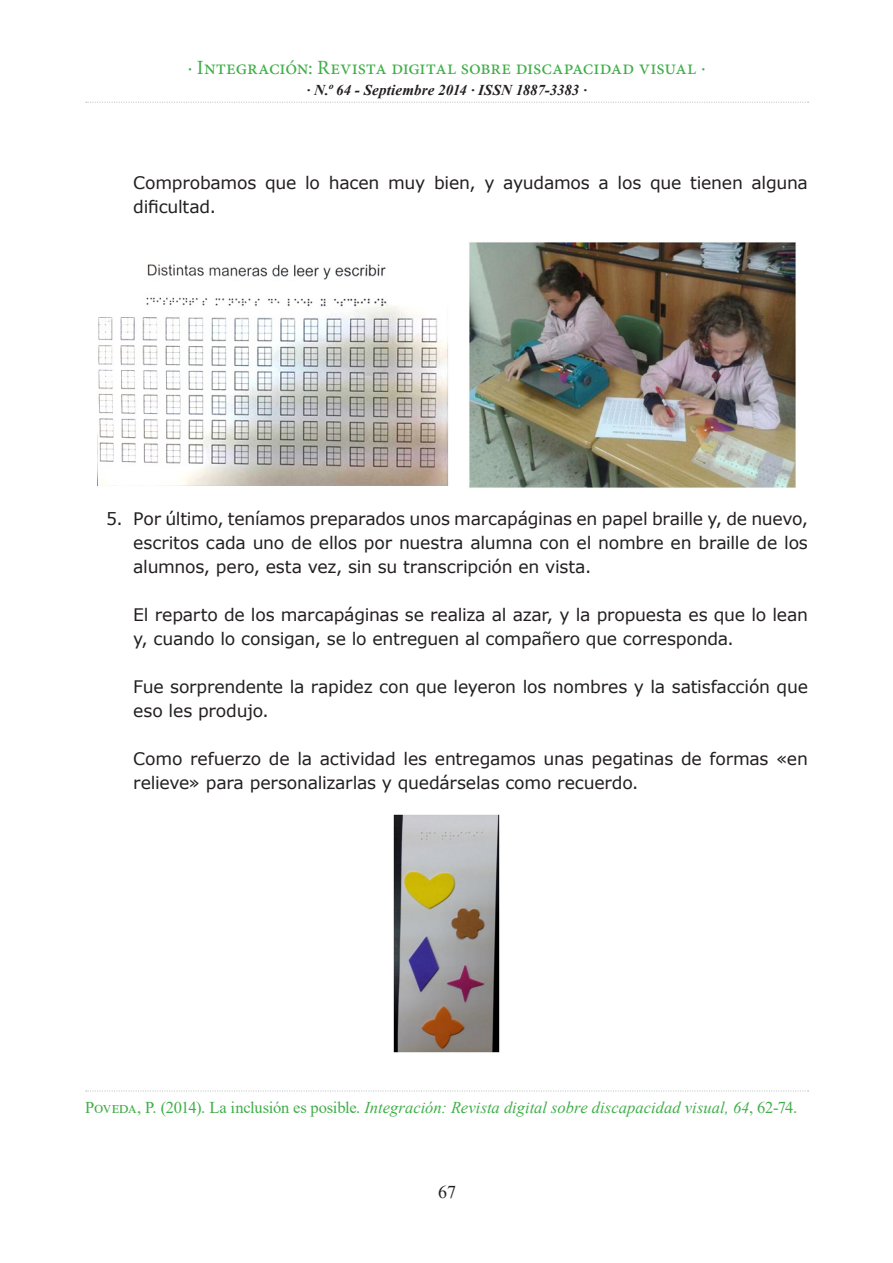
<style>
.page{position:relative;width:893px;height:1263px;background:#fff}
.page>*{position:absolute;margin:0;border:0;box-sizing:border-box;transform-origin:0 0}
.t1{font:20.25px "Minion Pro";letter-spacing:-.01em;color:#40ae49}
.t2{font:18px "Times New Roman";color:#231f20}
.t3{font:17.25px/24px "Verdana";letter-spacing:-.015em;color:#231f20}
.t4{font:italic 16.5px "Times New Roman";color:#40ae49}
.t5{font:italic 700 15px "Times New Roman";letter-spacing:.005em;color:#231f20}
.s1{font-style:normal}
</style>
<div class="page">
<svg style="left:86px;top:102px;width:723px;height:1px"></svg>
<img style="left:98px;top:264px;width:351px;height:222px">
<img style="left:469px;top:241px;width:327px;height:247px">
<img style="left:393px;top:814px;width:107px;height:239px">
<svg style="left:86px;top:1090px;width:723px;height:1px"></svg>
<p class="t1" style="left:188px;top:54px;width:519px">· Integración: Revista digital sobre discapacidad visual ·</p>
<p class="t5" style="left:307px;top:80px;width:282px">· N.º 64 - Septiembre 2014 · ISSN 1887-3383 ·</p>
<p class="t3" style="left:133px;top:171px;width:676px">Comprobamos que lo hacen muy bien, y ayudamos a los que tienen alguna dificultad.</p>
<p class="t3" style="left:133px;top:507px;width:676px;text-align:justify;text-indent:-27px">5. Por último, teníamos preparados unos marcapáginas en papel braille y, de nuevo, escritos cada uno de ellos por nuestra alumna con el nombre en braille de los alumnos, pero, esta vez, sin su transcripción en vista.</p>
<p class="t3" style="left:133px;top:603px;width:676px">El reparto de los marcapáginas se realiza al azar, y la propuesta es que lo lean y, cuando lo consigan, se lo entreguen al compañero que corresponda.</p>
<p class="t3" style="left:133px;top:675px;width:676px">Fue sorprendente la rapidez con que leyeron los nombres y la satisfacción que eso les produjo.</p>
<p class="t3" style="left:133px;top:747px;width:676px">Como refuerzo de la actividad les entregamos unas pegatinas de formas «en relieve» para personalizarlas y quedárselas como recuerdo.</p>
<p class="t4" style="left:85px;top:1096px;width:713px"><span class="s1">Poveda, P. (2014). La inclusión es posible.</span> Integración: Revista digital sobre discapacidad visual, 64<span class="s1">, 62-74.</span></p>
<p class="t2" style="left:438px;top:1179px;width:19px">67</p>
</div>
